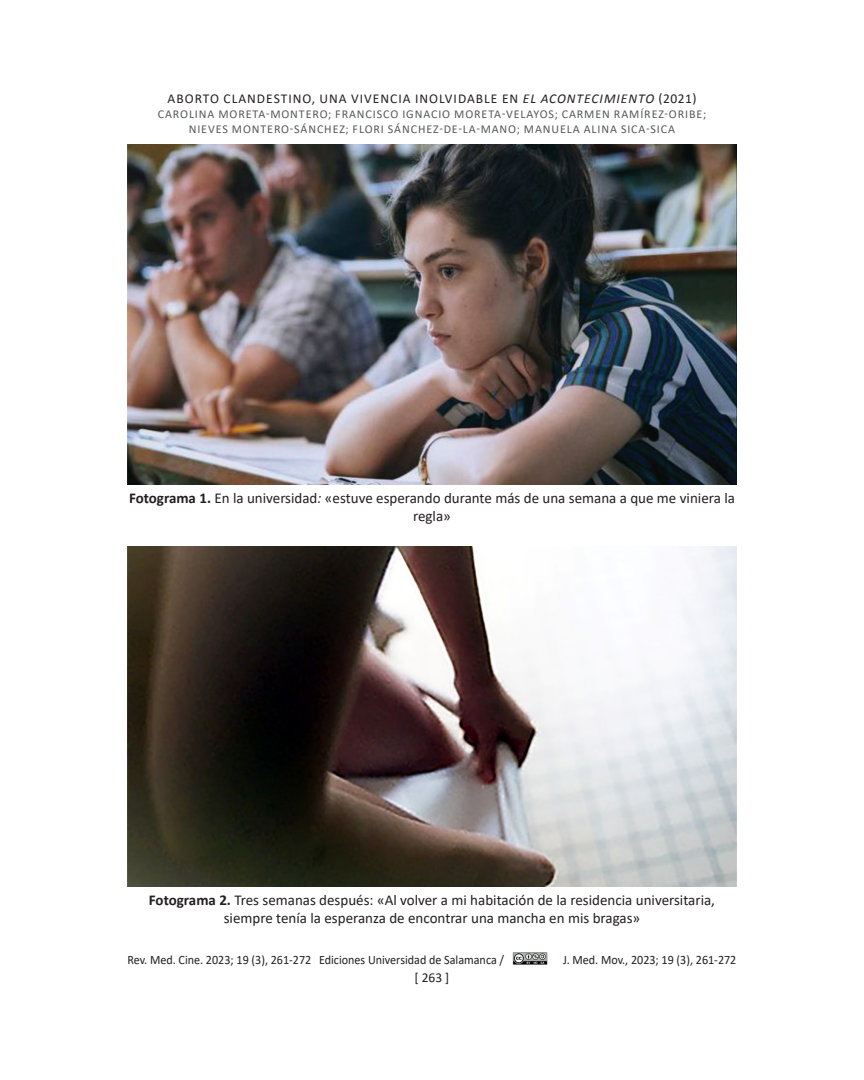
<style>
.page{position:relative;width:864px;height:1080px;background:#fff}
.page>*{position:absolute;margin:0;border:0;box-sizing:border-box;transform-origin:0 0}
.FigureCaption{font:15px/18px "Calibri";color:#231f20;text-align:center}
.t1{font:13.5px "Calibri";letter-spacing:.075em;color:#231f20}
.t2{font:12.75px "Calibri";color:#231f20;scale:.95 1}
.t3{font:12px/15px "Calibri";letter-spacing:.075em;color:#57585a;text-align:center}
.s1{font-style:italic}
.s2{font-weight:700}
</style>
<div class="page">
<img style="left:513px;top:952px;width:34px;height:12px">
<img style="left:128px;top:145px;width:609px;height:340px">
<img style="left:128px;top:547px;width:608px;height:340px">
<p class="t1" style="left:168px;top:89px;width:530px">ABORTO CLANDESTINO, UNA VIVENCIA INOLVIDABLE EN <span class="s1">EL ACONTECIMIENTO</span> (2021)</p>
<p class="t3" style="left:158px;top:106px;width:550px">CAROLINA MORETA-MONTERO; FRANCISCO IGNACIO MORETA-VELAYOS; CARMEN RAMÍREZ-ORIBE;<br>NIEVES MONTERO-SÁNCHEZ; FLORI SÁNCHEZ-DE-LA-MANO; MANUELA ALINA SICA-SICA</p>
<p class="FigureCaption" style="left:129px;top:488px;width:607px"><span class="s2">Fotograma 1.</span> En la universidad<span class="s1">:</span> «estuve esperando durante más de una semana a que me viniera la regla»</p>
<p class="FigureCaption" style="left:149px;top:890px;width:568px"><span class="s2">Fotograma 2.</span> Tres semanas después: «Al volver a mi habitación de la residencia universitaria, siempre tenía la esperanza de encontrar una mancha en mis bragas»</p>
<p class="t2" style="left:127px;top:951px;width:398px">Rev. Med. Cine. 2023; 19 (3), 261-272 Ediciones Universidad de Salamanca /</p>
<p class="t2" style="left:563px;top:951px;width:184px">J. Med. Mov., 2023; 19 (3), 261-272</p>
<p class="t1" style="left:414px;top:968px;width:36px">[ 263 ]</p>
</div>
